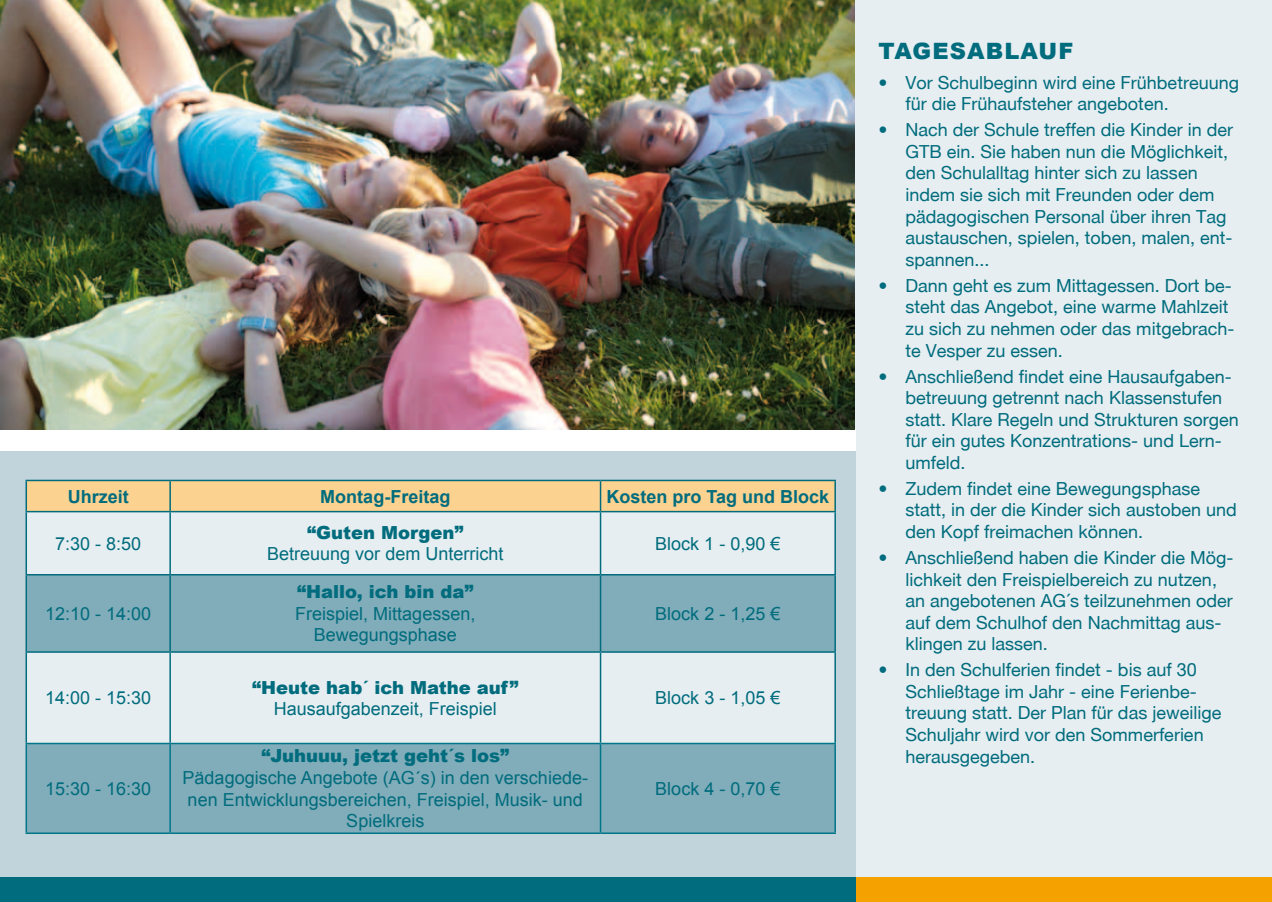
<style>
.page{position:relative;width:1272px;height:902px;background:#fff}
.page>*{position:absolute;margin:0;border:0;box-sizing:border-box;transform-origin:0 0}
.t1{font:900 22.5px "Arial";letter-spacing:.05em;color:#006c7d}
.t2{font:18px/21.6px "Helvetica Neue";color:#006c7d}
.t3{font:18px/21.6px "Arial";color:#006c7d;text-align:center}
.t4{font:900 18px "Arial";color:#006c7d}
.t5{font:700 18px "Arial";color:#006c7d}
</style>
<div class="page">
<div style="left:855px;top:876px;width:416px;height:25px;background:#f5a200"></div>
<div style="left:0;top:876px;width:855px;height:25px;background:#006c7d"></div>
<div style="left:855px;top:0;width:416px;height:876px;background:#e7eef1"></div>
<div style="left:0;top:451px;width:855px;height:425px;background:#c2d4db"></div>
<div style="left:27px;top:481px;width:807px;height:30px;background:#fcd291"></div>
<div style="left:27px;top:512px;width:807px;height:62px;background:#e7eef1"></div>
<svg style="left:27px;top:575px;width:807px;height:257px;background:#a3c2cc"></svg>
<hr style="left:26px;top:479px;width:144px;height:2px;background:#006c7d">
<hr style="left:26px;top:481px;width:1px;height:30px;background:#006c7d">
<hr style="left:170px;top:479px;width:430px;height:2px;background:#006c7d">
<hr style="left:169px;top:481px;width:2px;height:30px;background:#006c7d">
<hr style="left:600px;top:479px;width:236px;height:2px;background:#006c7d">
<hr style="left:599px;top:481px;width:2px;height:30px;background:#006c7d">
<hr style="left:834px;top:481px;width:2px;height:30px;background:#006c7d">
<hr style="left:26px;top:511px;width:144px;height:1px;background:#006c7d">
<hr style="left:26px;top:512px;width:1px;height:62px;background:#006c7d">
<hr style="left:170px;top:511px;width:430px;height:1px;background:#006c7d">
<hr style="left:169px;top:512px;width:2px;height:62px;background:#006c7d">
<hr style="left:600px;top:511px;width:236px;height:1px;background:#006c7d">
<hr style="left:599px;top:512px;width:2px;height:62px;background:#006c7d">
<hr style="left:834px;top:512px;width:2px;height:62px;background:#006c7d">
<hr style="left:26px;top:574px;width:144px;height:1px;background:#006c7d">
<hr style="left:26px;top:575px;width:1px;height:76px;background:#006c7d">
<hr style="left:170px;top:574px;width:430px;height:1px;background:#006c7d">
<hr style="left:169px;top:575px;width:2px;height:76px;background:#006c7d">
<hr style="left:600px;top:574px;width:236px;height:1px;background:#006c7d">
<hr style="left:599px;top:575px;width:2px;height:76px;background:#006c7d">
<hr style="left:834px;top:575px;width:2px;height:76px;background:#006c7d">
<hr style="left:26px;top:651px;width:144px;height:1px;background:#006c7d">
<hr style="left:26px;top:652px;width:1px;height:90px;background:#006c7d">
<hr style="left:170px;top:651px;width:430px;height:1px;background:#006c7d">
<hr style="left:169px;top:652px;width:2px;height:90px;background:#006c7d">
<hr style="left:600px;top:651px;width:236px;height:1px;background:#006c7d">
<hr style="left:599px;top:652px;width:2px;height:90px;background:#006c7d">
<hr style="left:834px;top:652px;width:2px;height:90px;background:#006c7d">
<hr style="left:26px;top:742px;width:144px;height:2px;background:#007688">
<hr style="left:26px;top:744px;width:1px;height:88px;background:#007688">
<hr style="left:170px;top:742px;width:430px;height:2px;background:#007688">
<hr style="left:169px;top:744px;width:2px;height:88px;background:#007688">
<hr style="left:600px;top:742px;width:236px;height:2px;background:#007688">
<hr style="left:599px;top:744px;width:2px;height:88px;background:#007688">
<hr style="left:834px;top:744px;width:2px;height:88px;background:#007688">
<hr style="left:26px;top:832px;width:144px;height:1px;background:#007688">
<hr style="left:170px;top:832px;width:430px;height:1px;background:#007688">
<hr style="left:600px;top:832px;width:236px;height:1px;background:#007688">
<img style="left:0;top:0;width:854px;height:429px">
<p class="t5" style="left:68px;top:484px;width:63px">Uhrzeit</p>
<p class="t5" style="left:320px;top:484px;width:131px">Montag-Freitag</p>
<p class="t5" style="left:606px;top:484px;width:224px">Kosten pro Tag und Block</p>
<p class="t3" style="left:55px;top:532px;width:88px">7:30 - 8:50</p>
<p class="t4" style="left:307px;top:519px;width:158px">“Guten Morgen”</p>
<p class="t3" style="left:267px;top:543px;width:238px">Betreuung vor dem Unterricht</p>
<p class="t3" style="left:655px;top:532px;width:127px">Block 1 - 0,90 €</p>
<p class="t3" style="left:45px;top:603px;width:108px">12:10 - 14:00</p>
<p class="t3" style="left:45px;top:687px;width:108px">14:00 - 15:30</p>
<p class="t3" style="left:45px;top:778px;width:108px">15:30 - 16:30</p>
<p class="t4" style="left:297px;top:578px;width:178px">“Hallo, ich bin da”</p>
<p class="t3" style="left:295px;top:603px;width:182px">Freispiel, Mittagessen,<br>Bewegungsphase</p>
<p class="t3" style="left:655px;top:603px;width:127px">Block 2 - 1,25 €</p>
<p class="t4" style="left:252px;top:674px;width:268px">“Heute hab´ ich Mathe auf”</p>
<p class="t3" style="left:274px;top:698px;width:225px">Hausaufgabenzeit, Freispiel</p>
<p class="t3" style="left:655px;top:687px;width:127px">Block 3 - 1,05 €</p>
<p class="t4" style="left:261px;top:742px;width:249px">“Juhuuu, jetzt geht´s los”</p>
<p class="t3" style="left:183px;top:767px;width:407px">Pädagogische Angebote (AG´s) in den verschiede&shy;nen Entwicklungsbereichen, Freispiel, Musik- und<br>Spielkreis</p>
<p class="t3" style="left:655px;top:778px;width:127px">Block 4 - 0,70 €</p>
<p class="t1" style="left:878px;top:34px;width:196px">TAGESABLAUF</p>
<p class="t2" style="left:905px;top:71px;width:335px;text-indent:-27px">• Vor Schulbeginn wird eine Frühbetreuung für die Frühaufsteher angeboten.</p>
<p class="t2" style="left:905px;top:119px;width:329px;text-indent:-27px">• Nach der Schule treffen die Kinder in der GTB ein. Sie haben nun die Möglichkeit, den Schulalltag hinter sich zu lassen indem sie sich mit Freunden oder dem pädagogischen Personal über ihren Tag austauschen, spielen, toben, malen, ent&shy;spannen...</p>
<p class="t2" style="left:905px;top:274px;width:330px;text-indent:-27px">• Dann geht es zum Mittagessen. Dort be&shy;steht das Angebot, eine warme Mahlzeit zu sich zu nehmen oder das mitgebrach&shy;te Vesper zu essen.</p>
<p class="t2" style="left:905px;top:365px;width:335px;text-indent:-27px">• Anschließend findet eine Hausaufgaben&shy;betreuung getrennt nach Klassenstufen statt. Klare Regeln und Strukturen sorgen für ein gutes Konzentrations- und Lern&shy;umfeld.</p>
<p class="t2" style="left:905px;top:477px;width:333px;text-indent:-27px">• Zudem findet eine Bewegungsphase statt, in der die Kinder sich austoben und den Kopf freimachen können.</p>
<p class="t2" style="left:905px;top:546px;width:329px;text-indent:-27px">• Anschließend haben die Kinder die Mög&shy;lichkeit den Freispielbereich zu nutzen, an angebotenen AG´s teilzunehmen oder auf dem Schulhof den Nachmittag aus&shy;klingen zu lassen.</p>
<p class="t2" style="left:905px;top:659px;width:317px;text-indent:-27px">• In den Schulferien findet - bis auf 30<br>Schließtage im Jahr - eine Ferienbe&shy;treuung statt. Der Plan für das jeweilige Schuljahr wird vor den Sommerferien herausgegeben.</p>
</div>
